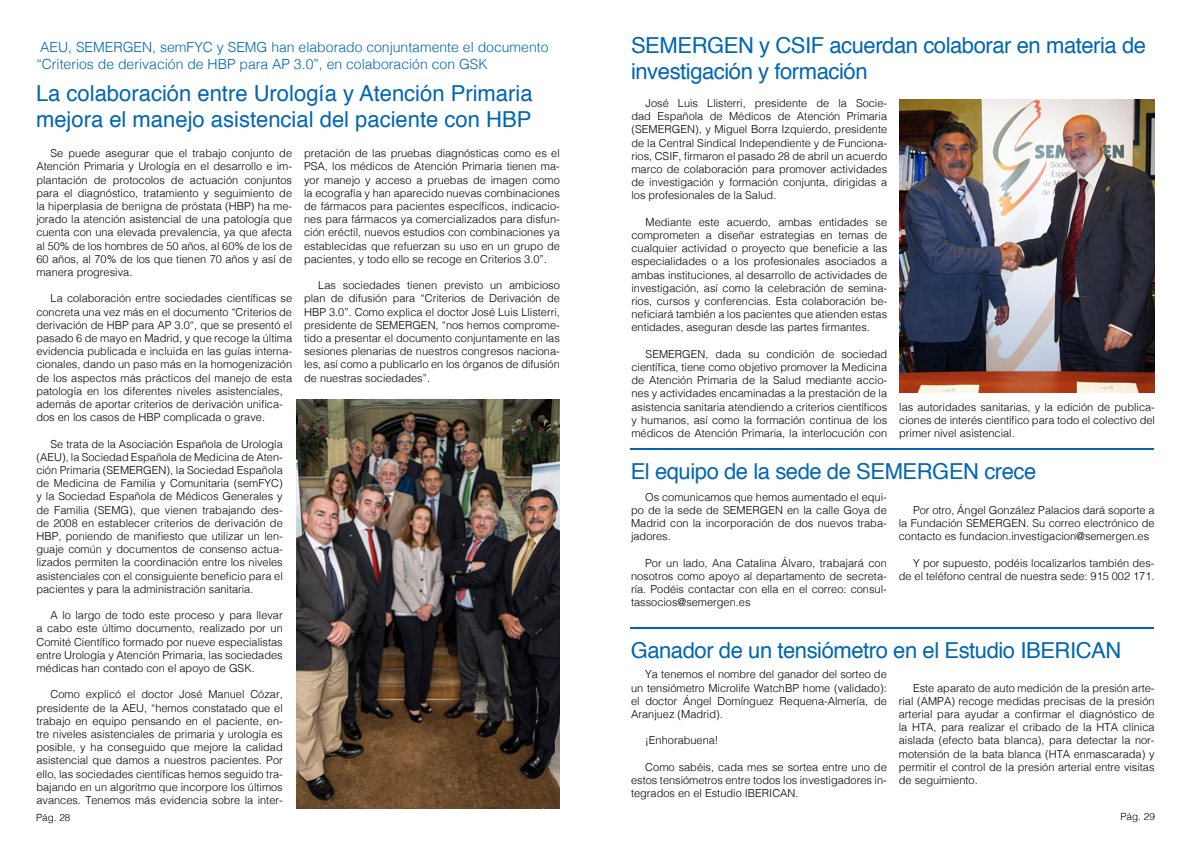
<style>
.page{position:relative;width:1191px;height:842px;background:#fff}
.page>*{position:absolute;margin:0;border:0;box-sizing:border-box;transform-origin:0 0}
.t1{font:22px/26.4px "Helvetica";letter-spacing:-.02em;color:#0066b3}
.t2{font:22px/26.4px "Helvetica";color:#0066b3}
.t3{font:300 14px/16.8px "Helvetica";color:#0066b3}
.t4{font:300 11px/13.2px "Helvetica";color:#000;text-align:justify}
.t5{font:300 10px "Helvetica";color:#000}
</style>
<div class="page">
<img style="left:297px;top:399px;width:262px;height:409px">
<img style="left:899px;top:99px;width:255px;height:293px">
<hr style="left:630px;top:448px;width:524px;height:2px;background:#0066b3">
<hr style="left:630px;top:627px;width:524px;height:1px;background:#0066b3">
<p class="t3" style="left:36px;top:38px;width:513px">AEU, SEMERGEN, semFYC y SEMG han elaborado conjuntamente el documento “Criterios de derivación de HBP para AP 3.0”, en colaboración con GSK</p>
<h1 class="t2" style="left:36px;top:80px;width:498px">La colaboración entre Urología y Atención Primaria mejora el manejo asistencial del paciente con HBP</h1>
<p class="t4" style="left:36px;top:146px;width:257px;text-indent:14px">Se puede asegurar que el trabajo conjunto de Atención Primaria y Urología en el desarrollo e im&shy;plantación de protocolos de actuación conjuntos para el diagnóstico, tratamiento y seguimiento de la hiperplasia de benigna de próstata (HBP) ha me&shy;jorado la atención asistencial de una patología que cuenta con una elevada prevalencia, ya que afecta al 50% de los hombres de 50 años, al 60% de los de 60 años, al 70% de los que tienen 70 años y así de manera progresiva.</p>
<p class="t4" style="left:36px;top:291px;width:257px;text-align:left;text-indent:14px">La colaboración entre sociedades científicas se concreta una vez más en el documento “Criterios de derivación de HBP para AP 3.0“, que se presentó el pasado 6 de mayo en Madrid, y que recoge la última evidencia publicada e incluida en las guías interna&shy;cionales, dando un paso más en la homogenización de los aspectos más prácticos del manejo de esta patología en los diferentes niveles asistenciales, además de aportar criterios de derivación unifica&shy;dos en los casos de HBP complicada o grave.</p>
<p class="t4" style="left:36px;top:436px;width:248px;text-indent:14px">Se trata de la Asociación Española de Urología (AEU), la Sociedad Española de Medicina de Aten&shy;ción Primaria (SEMERGEN), la Sociedad Española de Medicina de Familia y Comunitaria (semFYC) y la Sociedad Española de Médicos Generales y de Familia (SEMG), que vienen trabajando des&shy;de 2008 en establecer criterios de derivación de HBP, poniendo de manifiesto que utilizar un len&shy;guaje común y documentos de consenso actua&shy;lizados permiten la coordinación entre los niveles asistenciales con el consiguiente beneficio para el pacientes y para la administración sanitaria.</p>
<p class="t4" style="left:36px;top:608px;width:248px;text-indent:14px">A lo largo de todo este proceso y para llevar a cabo este último documento, realizado por un Comité Científico formado por nueve especialistas entre Urología y Atención Primaria, las sociedades médicas han contado con el apoyo de GSK.</p>
<p class="t4" style="left:36px;top:687px;width:248px;text-indent:14px">Como explicó el doctor José Manuel Cózar, presidente de la AEU, “hemos constatado que el trabajo en equipo pensando en el paciente, en&shy;tre niveles asistenciales de primaria y urología es posible, y ha conseguido que mejore la calidad asistencial que damos a nuestros pacientes. Por ello, las sociedades científicas hemos seguido tra&shy;bajando en un algoritmo que incorpore los últimos avances. Tenemos más evidencia sobre la inter-</p>
<p class="t4" style="left:304px;top:146px;width:257px">pretación de las pruebas diagnósticas como es el PSA, los médicos de Atención Primaria tienen ma&shy;yor manejo y acceso a pruebas de imagen como la ecografía y han aparecido nuevas combinaciones de fármacos para pacientes específicos, indicacio&shy;nes para fármacos ya comercializados para disfun&shy;ción eréctil, nuevos estudios con combinaciones ya establecidas que refuerzan su uso en un grupo de pacientes, y todo ello se recoge en Criterios 3.0”.</p>
<p class="t4" style="left:304px;top:278px;width:257px;text-indent:14px">Las sociedades tienen previsto un ambicioso plan de difusión para “Criterios de Derivación de HBP 3.0”. Como explica el doctor José Luis Llisterri, presidente de SEMERGEN, “nos hemos comprome&shy;tido a presentar el documento conjuntamente en las sesiones plenarias de nuestros congresos naciona&shy;les, así como a publicarlo en los órganos de difusión de nuestras sociedades”.</p>
<h1 class="t1" style="left:631px;top:32px;width:516px">SEMERGEN y CSIF acuerdan colaborar en materia de investigación y formación</h1>
<p class="t4" style="left:631px;top:96px;width:257px;text-indent:14px">José Luis Llisterri, presidente de la Socie&shy;dad Española de Médicos de Atención Primaria (SEMERGEN), y Miguel Borra Izquierdo, presidente de la Central Sindical Independiente y de Funciona&shy;rios, CSIF, firmaron el pasado 28 de abril un acuerdo marco de colaboración para promover actividades de investigación y formación conjunta, dirigidas a los profesionales de la Salud.</p>
<p class="t4" style="left:631px;top:214px;width:257px;text-indent:14px">Mediante este acuerdo, ambas entidades se comprometen a diseñar estrategias en temas de cualquier actividad o proyecto que beneficie a las especialidades o a los profesionales asociados a ambas instituciones, al desarrollo de actividades de investigación, así como la celebración de semina&shy;rios, cursos y conferencias. Esta colaboración be&shy;neficiará también a los pacientes que atienden estas entidades, aseguran desde las partes firmantes.</p>
<p class="t4" style="left:631px;top:346px;width:257px;text-indent:14px">SEMERGEN, dada su condición de sociedad científica, tiene como objetivo promover la Medicina de Atención Primaria de la Salud mediante accio&shy;nes y actividades encaminadas a la prestación de la asistencia sanitaria atendiendo a criterios científicos y humanos, así como la formación continua de los médicos de Atención Primaria, la interlocución con</p>
<p class="t4" style="left:899px;top:399px;width:257px">las autoridades sanitarias, y la edición de publica&shy;ciones de interés científico para todo el colectivo del primer nivel asistencial.</p>
<h1 class="t1" style="left:630px;top:459px;width:407px">El equipo de la sede de SEMERGEN crece</h1>
<p class="t4" style="left:631px;top:489px;width:257px;text-indent:14px">Os comunicamos que hemos aumentado el equi&shy;po de la sede de SEMERGEN en la calle Goya de Madrid con la incorporación de dos nuevos traba&shy;jadores.</p>
<p class="t4" style="left:631px;top:555px;width:257px;text-indent:14px">Por un lado, Ana Catalina Álvaro, trabajará con nosotros como apoyo al departamento de secreta&shy;ría. Podéis contactar con ella en el correo: consul&shy;tassocios@semergen.es</p>
<p class="t4" style="left:899px;top:502px;width:257px;text-indent:14px">Por otro, Ángel González Palacios dará soporte a la Fundación SEMERGEN. Su correo electrónico de contacto es fundacion.investigacion@semergen.es</p>
<p class="t4" style="left:899px;top:555px;width:257px;text-align:right">Y por supuesto, podéis localizarlos también des&shy;de el teléfono central de nuestra sede: 915 002 171.</p>
<h1 class="t1" style="left:630px;top:637px;width:492px">Ganador de un tensiómetro en el Estudio IBERICAN</h1>
<p class="t4" style="left:631px;top:667px;width:257px;text-indent:14px">Ya tenemos el nombre del ganador del sorteo de un tensiómetro Microlife WatchBP home (validado): el doctor Ángel Domínguez Requena-Almería, de Aranjuez (Madrid).</p>
<p class="t4" style="left:645px;top:733px;width:75px">¡Enhorabuena!</p>
<p class="t4" style="left:631px;top:759px;width:257px;text-indent:14px">Como sabéis, cada mes se sortea entre uno de estos tensiómetros entre todos los investigadores in&shy;tegrados en el Estudio IBERICAN.</p>
<p class="t4" style="left:899px;top:680px;width:257px;text-indent:14px">Este aparato de auto medición de la presión arte&shy;rial (AMPA) recoge medidas precisas de la presión arterial para ayudar a confirmar el diagnóstico de la HTA, para realizar el cribado de la HTA clínica aislada (efecto bata blanca), para detectar la nor&shy;motensión de la bata blanca (HTA enmascarada) y permitir el control de la presión arterial entre visitas de seguimiento.</p>
<p class="t5" style="left:36px;top:809px;width:36px">Pág. 28</p>
<p class="t5" style="left:1120px;top:808px;width:36px">Pág. 29</p>
</div>
